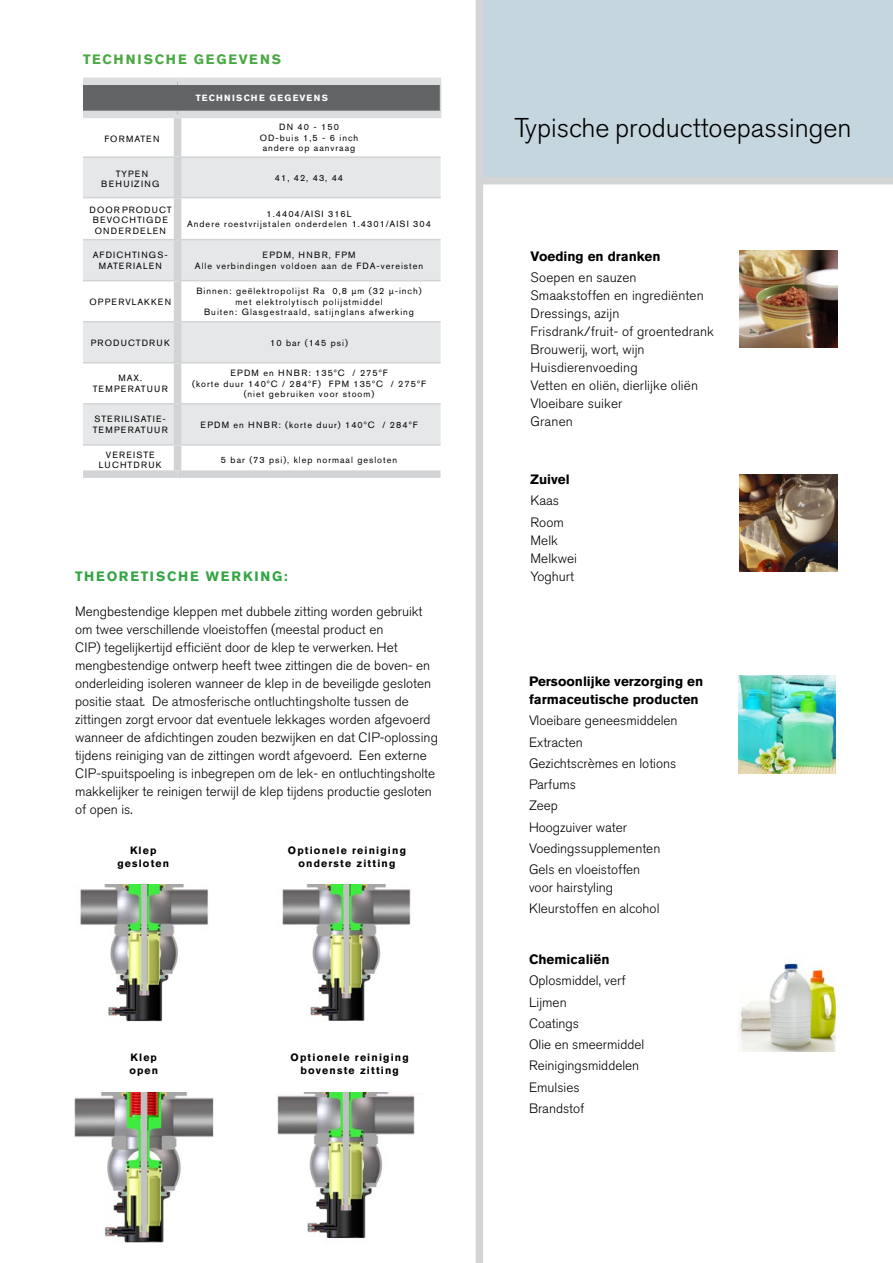
<style>
.page{position:relative;width:893px;height:1263px;background:#fff}
.page>*{position:absolute;margin:0;border:0;box-sizing:border-box;transform-origin:0 0}
.t1{font:300 27px "Akzidenz Grotesk BE";color:#000}
.Body_Copy__16pt_Lead{font:300 13.5px/18px "Akzidenz Grotesk BE";color:#000}
.Thumbnail_Descriptio{font:300 13.5px "Akzidenz Grotesk BE";letter-spacing:.01em;color:#000}
.t2{font:700 13.5px/18px "Akzidenz Grotesk BE";color:#000}
.Body_Copy_Headline{font:700 13.5px "Akzidenz Grotesk BE";letter-spacing:.13em;color:#33a544}
.Body_Copy__16pt_Lead-2{font:700 13.5px "Akzidenz Grotesk BE";letter-spacing:.14em;color:#49a942}
.Captions__Center_Ali{font:700 10.5px/12.6px "Akzidenz Grotesk BE";letter-spacing:.11em;color:#000;text-align:center}
.Tables_Body_text{font:9px/10.5px "Akzidenz Grotesk BE";letter-spacing:.11em;color:#000;text-align:center}
.Tables_Body_text-2{font:9px/10.5px "Akzidenz Grotesk BE";letter-spacing:.13em;color:#000;text-align:center}
.Table_Header_Bold__A{font:700 9px "Akzidenz Grotesk BE";letter-spacing:.14em;color:#fff}
.Tables_Body_text-3{font:9px/10.5px "Akzidenz Grotesk BE";letter-spacing:.15em;color:#000;text-align:center}
.Tables_Body_text-4{font:9px "Akzidenz Grotesk BE";letter-spacing:.14em;color:#000}
</style>
<div class="page">
<div style="left:478px;top:0;width:415px;height:179px;background:#c5d6df"></div>
<div style="left:478px;top:177px;width:415px;height:7px;background:#d4d5d7"></div>
<div style="left:476px;top:0;width:7px;height:1263px;background:#d4d5d7"></div>
<img style="left:740px;top:251px;width:97px;height:97px">
<img style="left:740px;top:474px;width:97px;height:97px">
<img style="left:738px;top:676px;width:97px;height:97px">
<img style="left:738px;top:963px;width:97px;height:88px">
<div style="left:83px;top:81px;width:358px;height:33px;background:#636466"></div>
<svg style="left:83px;top:158px;width:358px;height:286px;fill:#e6e7e8"></svg>
<div style="left:83px;top:78px;width:95px;height:7px;background:#dcddde"></div>
<div style="left:178px;top:78px;width:263px;height:7px;background:#dcddde"></div>
<div style="left:83px;top:111px;width:95px;height:7px;background:#dcddde"></div>
<div style="left:178px;top:111px;width:263px;height:7px;background:#dcddde"></div>
<svg style="left:440px;top:85px;width:1px;height:26px"></svg>
<hr style="left:178px;top:156px;width:263px;height:2px;background:#d1d3d4">
<hr style="left:178px;top:197px;width:263px;height:1px;background:#d1d3d4">
<hr style="left:178px;top:239px;width:263px;height:1px;background:#d1d3d4">
<hr style="left:178px;top:280px;width:263px;height:1px;background:#d1d3d4">
<hr style="left:178px;top:321px;width:263px;height:1px;background:#d1d3d4">
<hr style="left:178px;top:362px;width:263px;height:1px;background:#d1d3d4">
<hr style="left:178px;top:403px;width:263px;height:2px;background:#d1d3d4">
<div style="left:174px;top:118px;width:7px;height:38px;background:#d1d3d4"></div>
<div style="left:174px;top:158px;width:7px;height:39px;background:#d1d3d4"></div>
<div style="left:174px;top:198px;width:7px;height:41px;background:#d1d3d4"></div>
<div style="left:174px;top:240px;width:7px;height:40px;background:#d1d3d4"></div>
<div style="left:174px;top:281px;width:7px;height:40px;background:#d1d3d4"></div>
<div style="left:174px;top:322px;width:7px;height:40px;background:#d1d3d4"></div>
<div style="left:174px;top:363px;width:7px;height:40px;background:#d1d3d4"></div>
<div style="left:174px;top:405px;width:7px;height:39px;background:#d1d3d4"></div>
<hr style="left:83px;top:156px;width:95px;height:2px;background:#d1d3d4">
<hr style="left:83px;top:197px;width:95px;height:1px;background:#d1d3d4">
<hr style="left:83px;top:239px;width:95px;height:1px;background:#d1d3d4">
<hr style="left:83px;top:280px;width:95px;height:1px;background:#d1d3d4">
<hr style="left:83px;top:321px;width:95px;height:1px;background:#d1d3d4">
<hr style="left:83px;top:362px;width:95px;height:1px;background:#d1d3d4">
<hr style="left:83px;top:403px;width:95px;height:2px;background:#d1d3d4">
<hr style="left:83px;top:444px;width:95px;height:2px;background:#d1d3d4">
<hr style="left:178px;top:444px;width:263px;height:2px;background:#d1d3d4">
<div style="left:174px;top:446px;width:7px;height:24px;background:#d1d3d4"></div>
<div style="left:83px;top:470px;width:95px;height:8px;background:#d1d3d4"></div>
<div style="left:178px;top:470px;width:263px;height:8px;background:#d1d3d4"></div>
<img style="left:282px;top:884px;width:129px;height:137px">
<img style="left:80px;top:884px;width:128px;height:138px">
<img style="left:277px;top:1093px;width:138px;height:146px">
<img style="left:74px;top:1093px;width:140px;height:150px">
<p class="Body_Copy__16pt_Lead-2" style="left:83px;top:52px;width:200px">TECHNISCHE GEGEVENS</p>
<p class="Table_Header_Bold__A" style="left:196px;top:93px;width:134px">TECHNISCHE GEGEVENS</p>
<p class="Tables_Body_text" style="left:104px;top:133px;width:57px">FORMATEN</p>
<p class="Tables_Body_text" style="left:279px;top:122px;width:61px">DN 40 - 150</p>
<p class="Tables_Body_text" style="left:260px;top:132px;width:100px">OD-buis 1,5 - 6 inch andere op aanvraag</p>
<p class="Tables_Body_text-3" style="left:101px;top:168px;width:60px">TYPEN<br>BEHUIZING</p>
<p class="Tables_Body_text" style="left:275px;top:172px;width:70px">41, 42, 43, 44</p>
<p class="Tables_Body_text" style="left:90px;top:204px;width:83px">DOOR PRODUCT<br>BEVOCHTIGDE<br>ONDERDELEN</p>
<p class="Tables_Body_text" style="left:187px;top:208px;width:245px">1.4404/AISI 316L<br>Andere roestvrijstalen onderdelen 1.4301/AISI 304</p>
<p class="Tables_Body_text-2" style="left:93px;top:250px;width:76px">AFDICHTINGS-<br>MATERIALEN</p>
<p class="Tables_Body_text-4" style="left:263px;top:250px;width:94px">EPDM, HNBR, FPM</p>
<p class="Tables_Body_text" style="left:195px;top:260px;width:230px">Alle verbindingen voldoen aan de FDA-vereisten</p>
<p class="Tables_Body_text-2" style="left:89px;top:296px;width:83px">OPPERVLAKKEN</p>
<p class="Tables_Body_text" style="left:196px;top:286px;width:227px">Binnen: geëlektropolijst Ra 0,8 µm (32 µ-inch) met elektrolytisch polijstmiddel<br>Buiten: Glasgestraald, satijnglans afwerking</p>
<p class="Tables_Body_text-2" style="left:91px;top:337px;width:81px">PRODUCTDRUK</p>
<p class="Tables_Body_text" style="left:270px;top:337px;width:79px">10 bar (145 psi)</p>
<p class="Tables_Body_text" style="left:93px;top:373px;width:77px">MAX.<br>TEMPERATUUR</p>
<p class="Tables_Body_text" style="left:192px;top:368px;width:235px">EPDM en HNBR: 135ºC / 275ºF<br>(korte duur 140ºC / 284ºF) FPM 135ºC / 275ºF</p>
<p class="Tables_Body_text" style="left:244px;top:389px;width:132px">(niet gebruiken voor stoom)</p>
<p class="Tables_Body_text-2" style="left:93px;top:414px;width:77px;text-align:left">STERILISATIE-<br>TEMPERATUUR</p>
<p class="Tables_Body_text" style="left:201px;top:419px;width:219px">EPDM en HNBR: (korte duur) 140ºC / 284ºF</p>
<p class="Tables_Body_text-2" style="left:99px;top:449px;width:64px">VEREISTE<br>LUCHTDRUK</p>
<p class="Tables_Body_text" style="left:221px;top:454px;width:178px">5 bar (73 psi), klep normaal gesloten</p>
<p class="Body_Copy_Headline" style="left:75px;top:569px;width:214px">THEORETISCHE WERKING:</p>
<p class="Body_Copy__16pt_Lead" style="left:75px;top:602px;width:364px">Mengbestendige kleppen met dubbele zitting worden gebruikt om twee verschillende vloeistoffen (meestal product en<br>CIP) tegelijkertijd efficiënt door de klep te verwerken. Het mengbestendige ontwerp heeft twee zittingen die de boven- en onderleiding isoleren wanneer de klep in de beveiligde gesloten positie staat. De atmosferische ontluchtingsholte tussen de zittingen zorgt ervoor dat eventuele lekkages worden afgevoerd wanneer de afdichtingen zouden bezwijken en dat CIP-oplossing tijdens reiniging van de zittingen wordt afgevoerd. Een externe CIP-spuitspoeling is inbegrepen om de lek- en ontluchtingsholte makkelijker te reinigen terwijl de klep tijdens productie gesloten of open is.</p>
<p class="Captions__Center_Ali" style="left:117px;top:844px;width:53px">Klep gesloten</p>
<p class="Captions__Center_Ali" style="left:288px;top:844px;width:120px">Optionele reiniging onderste zitting</p>
<p class="Captions__Center_Ali" style="left:129px;top:1051px;width:30px;text-align:left">Klep open</p>
<p class="Captions__Center_Ali" style="left:291px;top:1051px;width:120px">Optionele reiniging bovenste zitting</p>
<h1 class="t1" style="left:514px;top:112px;width:338px">Typische producttoepassingen</h1>
<p class="t2" style="left:531px;top:247px;width:131px">Voeding en dranken</p>
<p class="Thumbnail_Descriptio" style="left:531px;top:270px;width:108px">Soepen en sauzen</p>
<p class="Thumbnail_Descriptio" style="left:531px;top:288px;width:175px">Smaakstoffen en ingrediënten</p>
<p class="Thumbnail_Descriptio" style="left:531px;top:306px;width:90px">Dressings, azijn</p>
<p class="Thumbnail_Descriptio" style="left:531px;top:324px;width:185px">Frisdrank/fruit- of groentedrank</p>
<p class="Thumbnail_Descriptio" style="left:531px;top:342px;width:116px">Brouwerij, wort, wijn</p>
<p class="Thumbnail_Descriptio" style="left:531px;top:360px;width:109px">Huisdierenvoeding</p>
<p class="Thumbnail_Descriptio" style="left:531px;top:378px;width:169px">Vetten en oliën, dierlijke oliën</p>
<p class="Thumbnail_Descriptio" style="left:531px;top:396px;width:93px">Vloeibare suiker</p>
<p class="Thumbnail_Descriptio" style="left:531px;top:414px;width:44px">Granen</p>
<p class="t2" style="left:531px;top:470px;width:41px">Zuivel</p>
<p class="Body_Copy__16pt_Lead" style="left:531px;top:492px;width:30px">Kaas</p>
<p class="Body_Copy__16pt_Lead" style="left:531px;top:513px;width:35px">Room</p>
<p class="Body_Copy__16pt_Lead" style="left:531px;top:531px;width:29px">Melk</p>
<p class="Body_Copy__16pt_Lead" style="left:531px;top:549px;width:48px">Melkwei</p>
<p class="Body_Copy__16pt_Lead" style="left:531px;top:567px;width:45px">Yoghurt</p>
<p class="t2" style="left:529px;top:672px;width:176px">Persoonlijke verzorging en farmaceutische producten</p>
<p class="Body_Copy__16pt_Lead" style="left:529px;top:712px;width:150px">Vloeibare geneesmiddelen</p>
<p class="Body_Copy__16pt_Lead" style="left:529px;top:733px;width:55px">Extracten</p>
<p class="Body_Copy__16pt_Lead" style="left:529px;top:754px;width:149px">Gezichtscrèmes en lotions</p>
<p class="Body_Copy__16pt_Lead" style="left:529px;top:776px;width:48px">Parfums</p>
<p class="Body_Copy__16pt_Lead" style="left:529px;top:797px;width:30px">Zeep</p>
<p class="Body_Copy__16pt_Lead" style="left:529px;top:818px;width:100px">Hoogzuiver water</p>
<p class="Body_Copy__16pt_Lead" style="left:529px;top:839px;width:133px">Voedingssupplementen</p>
<p class="Body_Copy__16pt_Lead" style="left:529px;top:861px;width:113px">Gels en vloeistoffen voor hairstyling</p>
<p class="Body_Copy__16pt_Lead" style="left:529px;top:900px;width:132px">Kleurstoffen en alcohol</p>
<p class="t2" style="left:529px;top:950px;width:82px">Chemicaliën</p>
<p class="Body_Copy__16pt_Lead" style="left:529px;top:972px;width:98px">Oplosmiddel, verf</p>
<p class="Body_Copy__16pt_Lead" style="left:529px;top:993px;width:39px">Lijmen</p>
<p class="Body_Copy__16pt_Lead" style="left:529px;top:1014px;width:52px">Coatings</p>
<p class="Body_Copy__16pt_Lead" style="left:529px;top:1036px;width:117px">Olie en smeermiddel</p>
<p class="Body_Copy__16pt_Lead" style="left:529px;top:1057px;width:112px">Reinigingsmiddelen</p>
<p class="Body_Copy__16pt_Lead" style="left:529px;top:1078px;width:52px">Emulsies</p>
<p class="Body_Copy__16pt_Lead" style="left:529px;top:1099px;width:57px">Brandstof</p>
</div>
